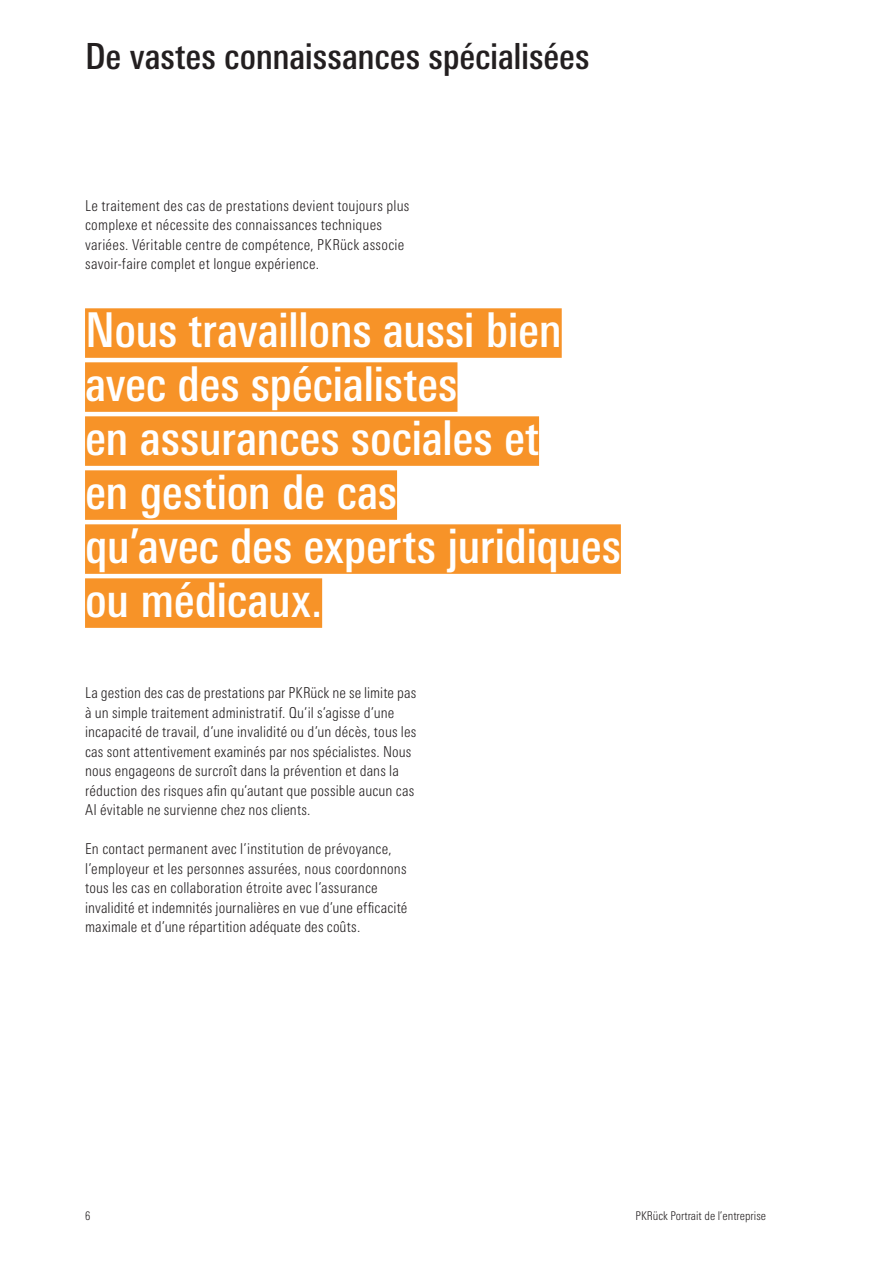
<style>
.page{position:relative;width:893px;height:1263px;background:#fff}
.page>*{position:absolute;margin:0;border:0;box-sizing:border-box;transform-origin:0 0}
.t1{font:500 condensed 48px/54px "Linotype Univers";letter-spacing:-.01em;color:#fff}
.t2{font:500 condensed 36px "Linotype Univers";letter-spacing:-.005em;color:#231f20}
.t3{font:300 condensed 15px/19.5px "Linotype Univers";letter-spacing:.01em;color:#231f20}
.t4{font:300 condensed 12px "Linotype Univers";color:#231f20}
</style>
<div class="page">
<div style="left:85px;top:308px;width:477px;height:50px;background:#f79328"></div>
<div style="left:85px;top:362px;width:372px;height:50px;background:#f79328"></div>
<div style="left:85px;top:416px;width:454px;height:50px;background:#f79328"></div>
<div style="left:85px;top:470px;width:312px;height:50px;background:#f79328"></div>
<div style="left:85px;top:524px;width:536px;height:50px;background:#f79328"></div>
<div style="left:85px;top:578px;width:237px;height:50px;background:#f79328"></div>
<h2 class="t2" style="left:85px;top:35px;width:506px">De vastes connaissances spécialisées</h2>
<p class="t3" style="left:85px;top:196px;width:326px">Le traitement des cas de prestations devient toujours plus complexe et nécessite des connaissances techniques variées. Véritable centre de compétence, PKRück associe savoir-faire complet et longue expérience.</p>
<h1 class="t1" style="left:85px;top:302px;width:537px">Nous travaillons aussi bien avec des spécialistes<br>en assurances sociales et<br>en gestion de cas<br>qu’avec des experts juridiques ou médicaux.</h1>
<p class="t3" style="left:85px;top:683px;width:333px">La gestion des cas de prestations par PKRück ne se limite pas à un simple traitement administratif. Qu’il s’agisse d’une incapacité de travail, d’une invalidité ou d’un décès, tous les cas sont attentivement examinés par nos spécialistes. Nous nous engageons de surcroît dans la prévention et dans la réduction des risques afin qu’autant que possible aucun cas AI évitable ne survienne chez nos clients.</p>
<p class="t3" style="left:85px;top:839px;width:324px">En contact permanent avec l’institution de prévoyance, l’employeur et les personnes assurées, nous coordonnons tous les cas en collaboration étroite avec l’assurance invalidité et indemnités journalières en vue d’une efficacité maximale et d’une répartition adéquate des coûts.</p>
<p class="t4" style="left:85px;top:1209px;width:7px">6</p>
<p class="t4" style="left:636px;top:1209px;width:132px">PKRück Portrait de l’entreprise</p>
</div>
